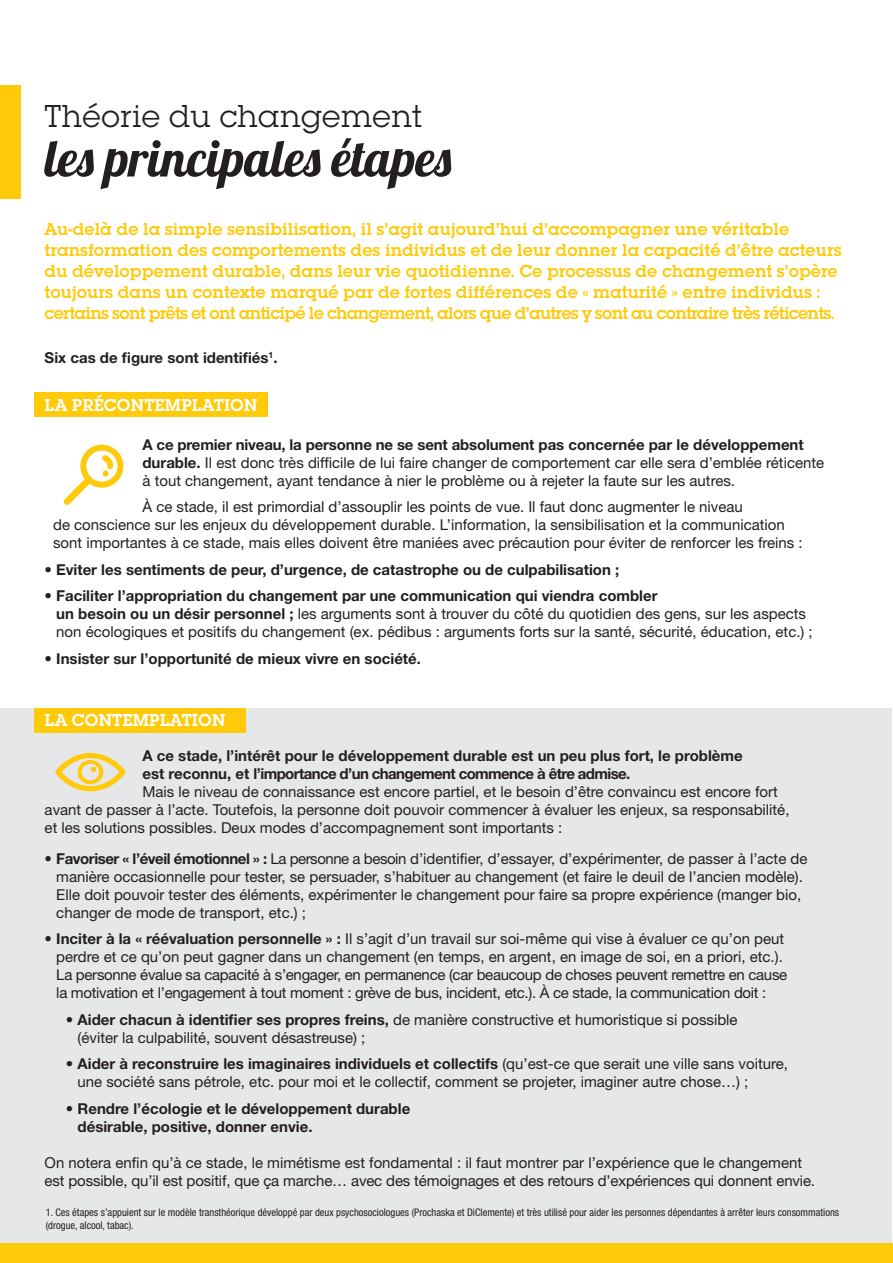
<style>
.page{position:relative;width:893px;height:1263px;background:#fff}
.page>*{position:absolute;margin:0;border:0;box-sizing:border-box;transform-origin:0 0}
.t1{font:51px "Lobster 1.4";color:#231f20}
.t2{font:33px "Lubalin Graph Itc T";color:#231f20}
.t3{font:600 18px/21px "Lubalin Graph Itc T";color:#feca0a}
.t4{font:600 18px "Lubalin Graph Itc T";color:#fff}
.t5{font:15px/18px "Helvetica Neue LT Std";color:#231f20}
.t6{font:15px/18px "Helvetica Neue LT Std";letter-spacing:-.02em;color:#231f20}
.t7{font:700 15px/18px "Helvetica Neue LT Std";color:#231f20}
.t8{font:condensed 10.5px/12.6px "Helvetica Neue LT Std";color:#231f20}
.s1{font-weight:700}
.s2{font-weight:400}
</style>
<div class="page">
<div style="left:1px;top:708px;width:891px;height:535px;background:#e6e7e9"></div>
<div style="left:34px;top:392px;width:234px;height:25px;background:#feca0a"></div>
<div style="left:0;top:85px;width:21px;height:114px;background:#feca0a"></div>
<svg style="left:63px;top:445px;width:60px;height:60px"></svg>
<div style="left:34px;top:708px;width:212px;height:25px;background:#feca0a"></div>
<svg style="left:55px;top:753px;width:71px;height:38px"></svg>
<div style="left:0;top:1243px;width:893px;height:19px;background:#feca0a"></div>
<h2 class="t2" style="left:45px;top:96px;width:379px">Théorie du changement</h2>
<h1 class="t1" style="left:45px;top:125px;width:408px">les principales étapes</h1>
<p class="t3" style="left:45px;top:218px;width:799px">Au-delà de la simple sensibilisation, il s’agit aujourd’hui d’accompagner une véritable transformation des comportements des individus et de leur donner la capacité d’être acteurs du développement durable, dans leur vie quotidienne. Ce processus de changement s’opère toujours dans un contexte marqué par de fortes différences de « maturité » entre individus : certains sont prêts et ont anticipé le changement, alors que d’autres y sont au contraire très réticents.</p>
<p class="t7" style="left:45px;top:349px;width:234px">Six cas de figure sont identifiés<sup>1</sup>.</p>
<p class="t4" style="left:45px;top:394px;width:215px">LA PRÉCONTEMPLATION</p>
<p class="t5" style="left:142px;top:435px;width:683px"><span class="s1">A ce premier niveau, la personne ne se sent absolument pas concernée par le développement durable.</span> Il est donc très difficile de lui faire changer de comportement car elle sera d’emblée réticente à tout changement, ayant tendance à nier le problème ou à rejeter la faute sur les autres.</p>
<p class="t5" style="left:53px;top:498px;width:751px;text-indent:89px">À ce stade, il est primordial d’assouplir les points de vue. Il faut donc augmenter le niveau<br>de conscience sur les enjeux du développement durable. L’information, la sensibilisation et la communication sont importantes à ce stade, mais elles doivent être maniées avec précaution pour éviter de renforcer les freins :</p>
<p class="t7" style="left:45px;top:560px;width:576px"><span class="s2">•</span> Eviter les sentiments de peur, d’urgence, de catastrophe ou de culpabilisation ;</p>
<p class="t5" style="left:56px;top:587px;width:758px;text-indent:-12px">• <span class="s1">Faciliter l’appropriation du changement par une communication qui viendra combler<br>un besoin ou un désir personnel ;</span> les arguments sont à trouver du côté du quotidien des gens, sur les aspects non écologiques et positifs du changement (ex. pédibus : arguments forts sur la santé, sécurité, éducation, etc.) ;</p>
<p class="t7" style="left:45px;top:649px;width:378px"><span class="s2">•</span> Insister sur l’opportunité de mieux vivre en société.</p>
<p class="t4" style="left:45px;top:709px;width:183px">LA CONTEMPLATION</p>
<p class="t7" style="left:142px;top:746px;width:602px">A ce stade, l’intérêt pour le développement durable est un peu plus fort, le problème est reconnu, et l’importance d’un changement commence à être admise.</p>
<p class="t5" style="left:45px;top:782px;width:746px;text-indent:98px">Mais le niveau de connaissance est encore partiel, et le besoin d’être convaincu est encore fort avant de passer à l’acte. Toutefois, la personne doit pouvoir commencer à évaluer les enjeux, sa responsabilité, et les solutions possibles. Deux modes d’accompagnement sont importants :</p>
<p class="t5" style="left:56px;top:849px;width:753px;text-indent:-12px">• <span class="s1">Favoriser « l’éveil émotionnel » :</span> La personne a besoin d’identifier, d’essayer, d’expérimenter, de passer à l’acte de manière occasionnelle pour tester, se persuader, s’habituer au changement (et faire le deuil de l’ancien modèle).<br>Elle doit pouvoir tester des éléments, expérimenter le changement pour faire sa propre expérience (manger bio, changer de mode de transport, etc.) ;</p>
<p class="t6" style="left:56px;top:930px;width:732px;text-indent:-12px">• <span class="s1">Inciter à la « réévaluation personnelle » :</span> Il s’agit d’un travail sur soi-même qui vise à évaluer ce qu’on peut perdre et ce qu’on peut gagner dans un changement (en temps, en argent, en image de soi, en a priori, etc.).<br>La personne évalue sa capacité à s’engager, en permanence (car beaucoup de choses peuvent remettre en cause la motivation et l’engagement à tout moment : grève de bus, incident, etc.). À ce stade, la communication doit :</p>
<p class="t5" style="left:78px;top:1010px;width:662px;text-indent:-12px">• <span class="s1">Aider chacun à identifier ses propres freins,</span> de manière constructive et humoristique si possible (éviter la culpabilité, souvent désastreuse) ;</p>
<p class="t5" style="left:78px;top:1055px;width:712px;text-indent:-12px">• <span class="s1">Aider à reconstruire les imaginaires individuels et collectifs</span> (qu’est-ce que serait une ville sans voiture, une société sans pétrole, etc. pour moi et le collectif, comment se projeter, imaginer autre chose…) ;</p>
<p class="t7" style="left:78px;top:1099px;width:334px;text-indent:-12px"><span class="s2">•</span> Rendre l’écologie et le développement durable désirable, positive, donner envie.</p>
<p class="t5" style="left:45px;top:1153px;width:772px">On notera enfin qu’à ce stade, le mimétisme est fondamental : il faut montrer par l’expérience que le changement est possible, qu’il est positif, que ça marche… avec des témoignages et des retours d’expériences qui donnent envie.</p>
<p class="t8" style="left:46px;top:1206px;width:795px">1. Ces étapes s’appuient sur le modèle transthéorique développé par deux psychosociologues (Prochaska et DiClemente) et très utilisé pour aider les personnes dépendantes à arrêter leurs consommations (drogue, alcool, tabac).</p>
</div>
